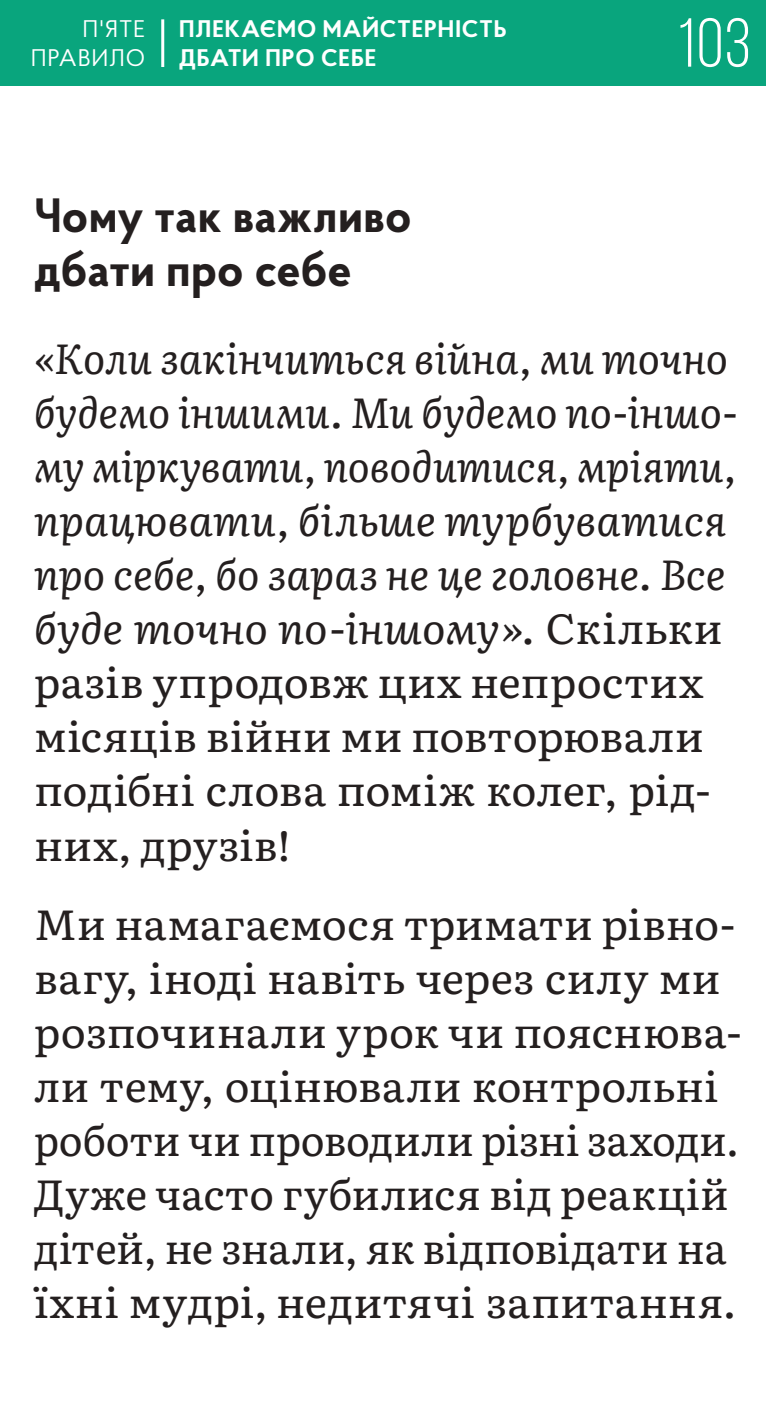
<style>
.page{position:relative;width:766px;height:1404px;background:#fff}
.page>*{position:absolute;margin:0;border:0;box-sizing:border-box;transform-origin:0 0}
.t1{font:69px "Bebas Neue";color:#fff}
.t2{font:700 48px/54px "Proba Pro";letter-spacing:.005em;color:#241f1f}
.t3{font:italic 42px/54px "Literata";letter-spacing:-.005em;color:#241f1f}
.t4{font:42px/54px "Literata";color:#241f1f}
.t5{font:700 24px/28.5px "Proba Pro";letter-spacing:.035em;color:#fff}
.t6{font:24px/28.5px "Proba Pro";letter-spacing:.03em;color:#fff;text-align:right}
.s1{font-style:normal}
</style>
<div class="page">
<div style="left:0;top:0;width:765px;height:85px;background:#09a57d"></div>
<hr style="left:161px;top:19px;width:3px;height:48px;background:#fff">
<p class="t6" style="left:31px;top:14px;width:116px">П'ЯТЕ<br>ПРАВИЛО</p>
<p class="t5" style="left:179px;top:14px;width:329px">ПЛЕКАЄМО МАЙСТЕРНІСТЬ<br>ДБАТИ ПРО СЕБЕ</p>
<p class="t2" style="left:34px;top:186px;width:379px">Чому так важливо дбати про себе</p>
<h1 class="t1" style="left:676px;top:6px;width:76px">103</h1>
<p class="t3" style="left:34px;top:329px;width:704px">«Коли закінчиться війна, ми точно будемо іншими. Ми будемо по-іншо&shy;му міркувати, поводитися, мріяти, працювати, більше турбуватися про себе, бо зараз не це головне. Все буде точно по-іншому»<span class="s1">. Скільки разів упродовж цих непростих місяців війни ми повторювали подібні слова поміж колег, рід&shy;них, друзів!</span></p>
<p class="t4" style="left:34px;top:894px;width:709px">Ми намагаємося тримати рівно&shy;вагу, іноді навіть через силу ми розпочинали урок чи пояснюва&shy;ли тему, оцінювали контрольні роботи чи проводили різні заходи.<br>Дуже часто губилися від реакцій дітей, не знали, як відповідати на їхні мудрі, недитячі запитання.</p>
</div>
